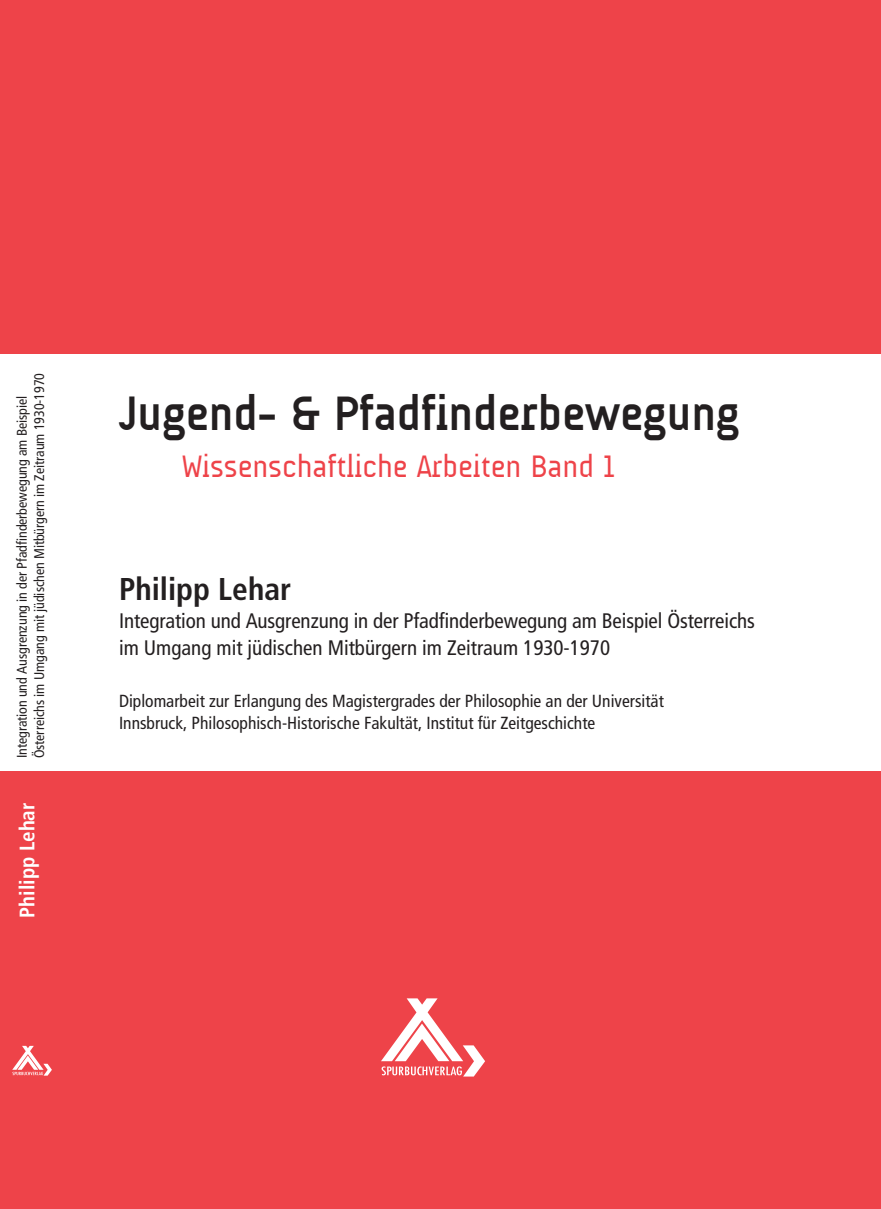
<style>
.page{position:relative;width:881px;height:1209px;background:#fff}
.page>*{position:absolute;margin:0;border:0;box-sizing:border-box;transform-origin:0 0}
.t1{font:700 49px "A Udimat";color:#231f20}
.t2{font:31.5px "A Udimat";color:#ee4349}
.t3{font:700 condensed 31.5px "Frutiger";color:#231f20}
.t4{font:condensed 21px/26.2px "Frutiger";letter-spacing:-.005em;color:#231f20}
.t5{font:700 condensed 21px "Frutiger";color:#fff}
.t6{font:condensed 17.5px/22.8px "Frutiger";color:#231f20}
.t7{font:condensed 14px/17.5px "Frutiger";letter-spacing:-.005em;color:#231f20}
</style>
<div class="page">
<div style="left:0;top:0;width:881px;height:1208px;background:#ee4349"></div>
<svg style="left:381px;top:998px;width:104px;height:78px"></svg>
<svg style="left:12px;top:1045px;width:40px;height:30px"></svg>
<div style="left:0;top:354px;width:881px;height:416px;background:#fff"></div>
<p class="t7" style="left:13px;top:758px;width:387px;rotate:-90deg">Integration und Ausgrenzung in der Pfadfinderbewegung am Beispiel<br>Österreichs im Umgang mit jüdischen Mitbürgern im Zeitraum 1930-1970</p>
<p class="t5" style="left:15px;top:917px;width:116px;rotate:-90deg">Philipp Lehar</p>
<h1 class="t1" style="left:119px;top:385px;width:622px">Jugend- &amp; Pfadfinderbewegung</h1>
<h2 class="t2" style="left:182px;top:449px;width:434px">Wissenschaftliche Arbeiten Band 1</h2>
<h2 class="t3" style="left:119px;top:570px;width:174px">Philipp Lehar</h2>
<p class="t4" style="left:119px;top:608px;width:637px">Integration und Ausgrenzung in der Pfadfinderbewegung am Beispiel Österreichs im Umgang mit jüdischen Mitbürgern im Zeitraum 1930-1970</p>
<p class="t6" style="left:119px;top:689px;width:546px">Diplomarbeit zur Erlangung des Magistergrades der Philosophie an der Universität<br>Innsbruck, Philosophisch-Historische Fakultät, Institut für Zeitgeschichte</p>
</div>
